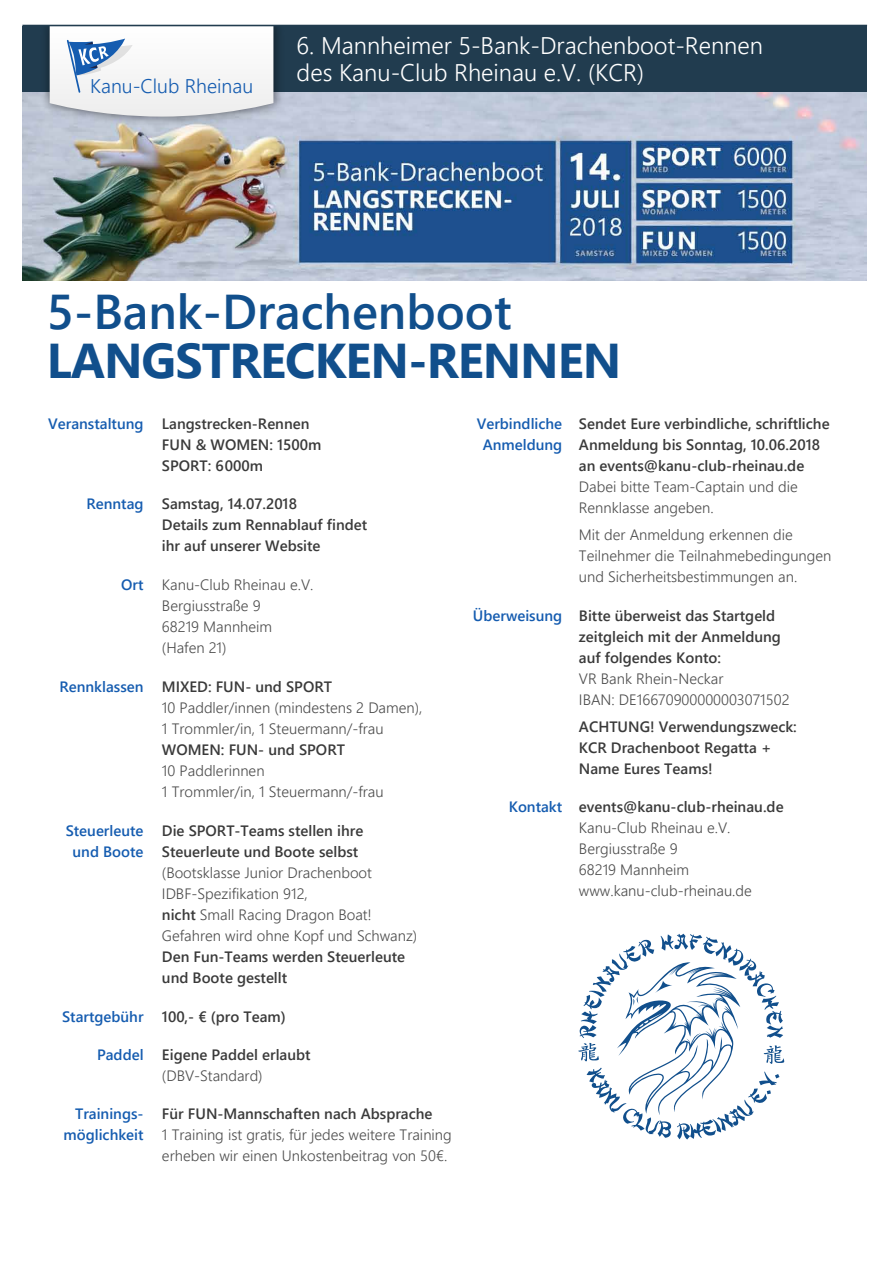
<style>
.page{position:relative;width:893px;height:1263px;background:#fff}
.page>*{position:absolute;margin:0;border:0;box-sizing:border-box;transform-origin:0 0}
.t1{font:700 48.75px "Segoe UI";letter-spacing:-.02em;color:#114f8c}
.t2{font:600 48.75px "Segoe UI";color:#114f8c}
.t3{font:300 24px/27px "Segoe UI";color:#fff}
.t4{font:300 19.65px "Segoe UI";color:#155cb0}
.t5{font:300 15px/21px "Segoe UI";color:#4c4c4c}
.t6{font:600 15px/21px "Segoe UI";color:#3a3a3a}
.t7{font:600 15px/21px "Segoe UI";color:#155cb0;text-align:center}
.s1{font-weight:600;color:#3a3a3a}
.s2{color:#155cb0}
</style>
<div class="page">
<img style="left:22px;top:92px;width:845px;height:188px">
<svg style="left:578px;top:934px;width:206px;height:205px"></svg>
<div style="left:22px;top:26px;width:845px;height:66px;background:#213c4f"></div>
<img style="left:36px;top:26px;width:252px;height:104px">
<svg style="left:50px;top:26px;width:223px;height:91px"></svg>
<hr style="left:22px;top:25px;width:845px;height:1px;background:#213c4f">
<h3 class="t4" style="left:90px;top:67px;width:164px">Kanu-Club Rheinau</h3>
<h2 class="t3" style="left:297px;top:30px;width:468px">6. Mannheimer 5-Bank-Drachenboot-Rennen des Kanu-Club Rheinau e.V. (KCR)</h2>
<h1 class="t2" style="left:47px;top:266px;width:466px">5-Bank-Drachenboot</h1>
<h1 class="t1" style="left:47px;top:315px;width:576px">LANGSTRECKEN-RENNEN</h1>
<p class="t7" style="left:48px;top:412px;width:97px">Veranstaltung</p>
<p class="t6" style="left:162px;top:412px;width:161px">Langstrecken-Rennen<br>FUN &amp; WOMEN: 1500m<br>SPORT: 6000m</p>
<p class="t7" style="left:86px;top:492px;width:59px">Renntag</p>
<p class="t6" style="left:162px;top:492px;width:207px">Samstag, 14.07.2018<br>Details zum Rennablauf findet ihr auf unserer Website</p>
<p class="t7" style="left:121px;top:573px;width:24px">Ort</p>
<p class="t5" style="left:162px;top:573px;width:153px">Kanu-Club Rheinau e.V.<br>Bergiusstraße 9<br>68219 Mannheim (Hafen 21)</p>
<p class="t7" style="left:59px;top:675px;width:86px">Rennklassen</p>
<p class="t7" style="left:66px;top:818px;width:79px">Steuerleute und Boote</p>
<p class="t6" style="left:162px;top:675px;width:172px">MIXED: FUN- und SPORT</p>
<p class="t5" style="left:162px;top:695px;width:262px">10 Paddler/innen (mindestens 2 Damen),<br>1 Trommler/in, 1 Steuermann/-frau</p>
<p class="t6" style="left:162px;top:738px;width:184px">WOMEN: FUN- und SPORT</p>
<p class="t5" style="left:162px;top:758px;width:223px">10 Paddlerinnen<br>1 Trommler/in, 1 Steuermann/-frau</p>
<p class="t6" style="left:162px;top:818px;width:203px">Die SPORT-Teams stellen ihre<br>Steuerleute und Boote selbst</p>
<p class="t5" style="left:162px;top:860px;width:257px">(Bootsklasse Junior Drachenboot<br>IDBF-Spezifikation 912,<br><span class="s1">nicht</span> Small Racing Dragon Boat!<br>Gefahren wird ohne Kopf und Schwanz)</p>
<p class="t6" style="left:162px;top:944px;width:245px">Den Fun-Teams werden Steuerleute und Boote gestellt</p>
<p class="t6" style="left:62px;top:1004px;width:225px"><span class="s2">Startgebühr</span> 100,- € (pro Team)</p>
<p class="t7" style="left:97px;top:1043px;width:48px">Paddel</p>
<p class="t7" style="left:64px;top:1102px;width:82px;text-align:right">Trainings&shy;möglichkeit</p>
<p class="t6" style="left:162px;top:1043px;width:150px">Eigene Paddel erlaubt</p>
<p class="t5" style="left:162px;top:1064px;width:102px">(DBV-Standard)</p>
<p class="t6" style="left:162px;top:1102px;width:272px">Für FUN-Mannschaften nach Absprache</p>
<p class="t5" style="left:162px;top:1123px;width:291px">1 Training ist gratis, für jedes weitere Training erheben wir einen Unkostenbeitrag von 50€.</p>
<p class="t7" style="left:477px;top:412px;width:87px">Verbindliche<br>Anmeldung</p>
<p class="t6" style="left:579px;top:412px;width:252px">Sendet Eure verbindliche, schriftliche<br>Anmeldung bis Sonntag, 10.06.2018 an events@kanu-club-rheinau.de</p>
<p class="t5" style="left:579px;top:474px;width:220px">Dabei bitte Team-Captain und die<br>Rennklasse angeben.</p>
<p class="t5" style="left:579px;top:522px;width:254px">Mit der Anmeldung erkennen die<br>Teilnehmer die Teilnahmebedingungen und Sicherheitsbestimmungen an.</p>
<p class="t7" style="left:473px;top:604px;width:91px">Überweisung</p>
<p class="t6" style="left:579px;top:604px;width:204px">Bitte überweist das Startgeld zeitgleich mit der Anmeldung auf folgendes Konto:</p>
<p class="t5" style="left:579px;top:667px;width:212px">VR Bank Rhein-Neckar<br>IBAN: DE16670900000003071502</p>
<p class="t6" style="left:579px;top:715px;width:219px">ACHTUNG! Verwendungszweck:<br>KCR Drachenboot Regatta +<br>Name Eures Teams!</p>
<p class="t7" style="left:509px;top:795px;width:55px">Kontakt</p>
<p class="t6" style="left:579px;top:795px;width:206px">events@kanu-club-rheinau.de</p>
<p class="t5" style="left:579px;top:815px;width:174px">Kanu-Club Rheinau e.V.<br>Bergiusstraße 9<br>68219 Mannheim www.kanu-club-rheinau.de</p>
</div>
